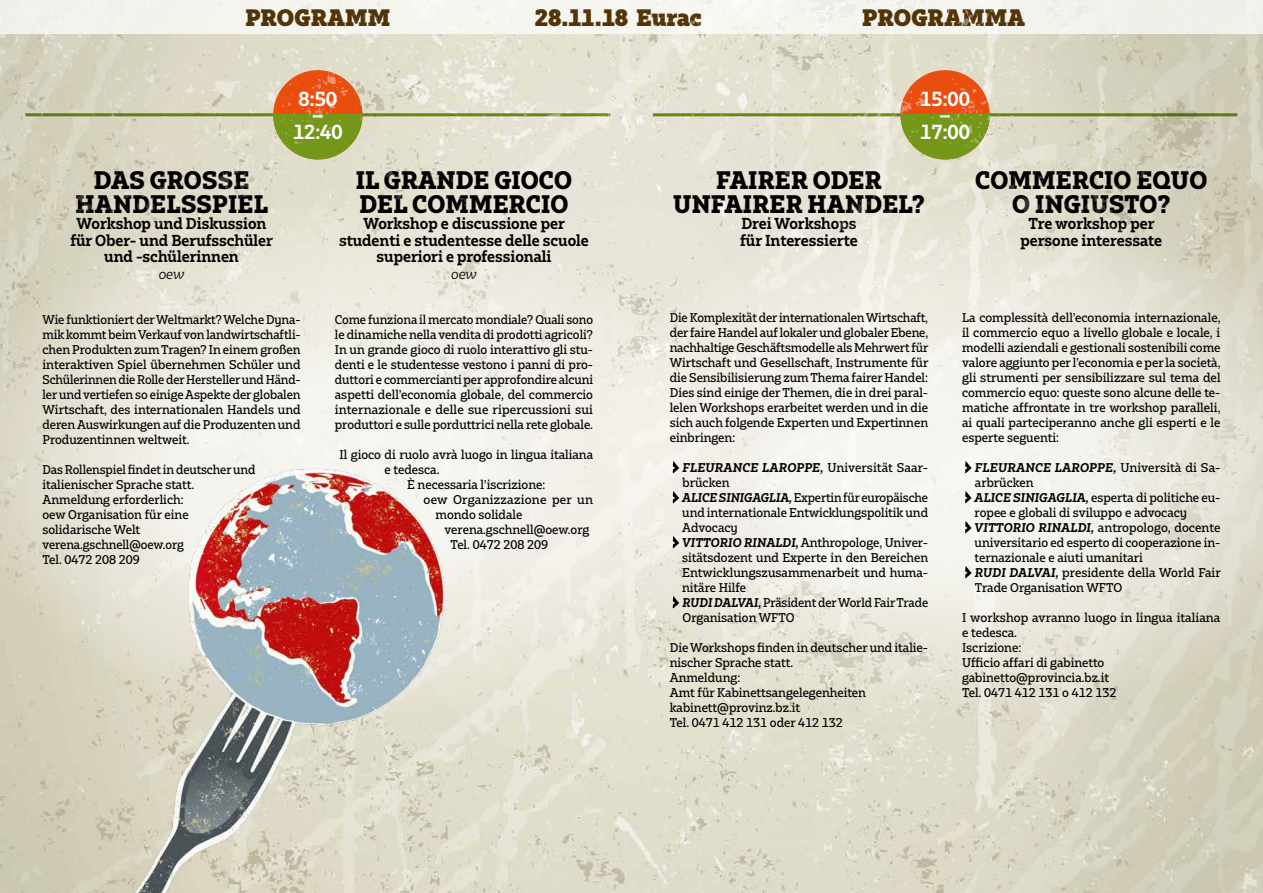
<style>
.page{position:relative;width:1263px;height:893px;background:#fff}
.page>*{position:absolute;margin:0;border:0;box-sizing:border-box;transform-origin:0 0}
.t1{font:800 24px/24px "Bw Glenn Slab";letter-spacing:.01em;color:#000;text-align:center}
.t2{font:900 22.5px "Bw Glenn Slab";letter-spacing:.005em;color:#533408}
.t3{font:700 19.2px/16.6px "Bw Glenn Slab";color:#fff;text-align:center}
.t4{font:700 15px/16.5px "Bw Glenn Slab";color:#000;text-align:center}
.t5{font:italic 13.5px "Bw Glenn Slab";letter-spacing:-.005em;color:#000}
.t6{font:500 12px/15px "Bw Glenn Slab";color:#000}
.t7{font:500 12px/15px "Bw Glenn Slab";color:#000;text-align:justify;scale:.96 1}
.t8{font:500 12px "Bw Glenn Slab";letter-spacing:.02em;color:#000}
.s1{font-weight:700;font-style:italic}
</style>
<div class="page">
<img style="left:0;top:725px;width:1263px;height:168px">
<svg style="left:0;top:324px;width:580px;height:401px;background:#e5e2d4"></svg>
<svg style="left:580px;top:324px;width:683px;height:401px;background:#e7e4d8"></svg>
<div style="left:107px;top:338px;width:425px;height:287px;background:#f3f2ec;border-radius:50%"></div>
<div style="left:738px;top:338px;width:425px;height:287px;background:#f4f3ed;border-radius:50%"></div>
<img style="left:117px;top:428px;width:376px;height:465px">
<svg style="left:673px;top:461px;width:6px;height:12px"></svg>
<svg style="left:673px;top:491px;width:6px;height:12px"></svg>
<svg style="left:673px;top:536px;width:6px;height:12px"></svg>
<svg style="left:673px;top:596px;width:6px;height:12px"></svg>
<svg style="left:965px;top:461px;width:7px;height:12px"></svg>
<svg style="left:965px;top:491px;width:7px;height:12px"></svg>
<svg style="left:965px;top:521px;width:7px;height:12px"></svg>
<svg style="left:965px;top:566px;width:7px;height:12px"></svg>
<img style="left:0;top:0;width:1263px;height:324px">
<h2 class="t2" style="left:245px;top:3px;width:147px">PROGRAMM</h2>
<h2 class="t2" style="left:535px;top:3px;width:169px">28.11.18 Eurac</h2>
<h2 class="t2" style="left:862px;top:3px;width:164px">PROGRAMMA</h2>
<h3 class="t3" style="left:293px;top:90px;width:51px">8:50 –<br>12:40</h3>
<h3 class="t3" style="left:920px;top:90px;width:51px">15:00 –<br>17:00</h3>
<h1 class="t1" style="left:76px;top:167px;width:194px">DAS GROSSE<br>HANDELSSPIEL</h1>
<p class="t4" style="left:70px;top:215px;width:204px">Workshop und Diskussion für Ober- und Berufsschüler und -schülerinnen</p>
<p class="t5" style="left:159px;top:265px;width:27px">oew</p>
<p class="t6" style="left:43px;top:312px;width:260px;text-align:justify">Wie funktioniert der Weltmarkt? Welche Dyna&shy;mik kommt beim Verkauf von landwirtschaftli&shy;chen Produkten zum Tragen? In einem großen interaktiven Spiel übernehmen Schüler und Schülerinnen die Rolle der Hersteller und Händ&shy;ler und vertiefen so einige Aspekte der globalen Wirtschaft, des internationalen Handels und deren Auswirkungen auf die Produzenten und Produzentinnen weltweit.</p>
<p class="t7" style="left:43px;top:462px;width:223px;text-align:left">Das Rollenspiel findet in deutscher und italienischer Sprache statt.<br>Anmeldung erforderlich:<br>oew Organisation für eine solidarische Welt verena.gschnell@oew.org<br>Tel. 0472 208 209</p>
<h1 class="t1" style="left:356px;top:167px;width:218px;text-align:left">IL GRANDE GIOCO<br>DEL COMMERCIO</h1>
<p class="t4" style="left:339px;top:215px;width:251px">Workshop e discussione per studenti e studentesse delle scuole superiori e professionali</p>
<p class="t5" style="left:451px;top:265px;width:27px">oew</p>
<p class="t7" style="left:335px;top:312px;width:271px">Come funziona il mercato mondiale? Quali sono le dinamiche nella vendita di prodotti agricoli?<br>In un grande gioco di ruolo interattivo gli stu&shy;denti e le studentesse vestono i panni di pro&shy;duttori e commercianti per approfondire alcuni aspetti dell’economia globale, del commercio internazionale e delle sue ripercussioni sui produttori e sulle porduttrici nella rete globale.</p>
<p class="t6" style="left:340px;top:447px;width:255px">Il gioco di ruolo avrà luogo in lingua italiana</p>
<p class="t6" style="left:385px;top:462px;width:56px">e tedesca.</p>
<p class="t6" style="left:407px;top:477px;width:140px">È necessaria l’iscrizione:</p>
<p class="t8" style="left:424px;top:491px;width:171px">oew Organizzazione per un</p>
<p class="t6" style="left:436px;top:507px;width:88px">mondo solidale</p>
<p class="t6" style="left:445px;top:522px;width:146px">verena.gschnell@oew.org</p>
<p class="t6" style="left:451px;top:537px;width:99px">Tel. 0472 208 209</p>
<h1 class="t1" style="left:673px;top:167px;width:253px">FAIRER ODER<br>UNFAIRER HANDEL?</h1>
<p class="t4" style="left:740px;top:215px;width:119px;text-align:left">Drei Workshops für Interessierte</p>
<p class="t7" style="left:670px;top:310px;width:271px">Die Komplexität der internationalen Wirtschaft, der faire Handel auf lokaler und globaler Ebene, nachhaltige Geschäftsmodelle als Mehrwert für Wirtschaft und Gesellschaft, Instrumente für die Sensibilisierung zum Thema fairer Handel:<br>Dies sind einige der Themen, die in drei paral&shy;lelen Workshops erarbeitet werden und in die sich auch folgende Experten und Expertinnen einbringen:</p>
<p class="t6" style="left:682px;top:460px;width:247px"><span class="s1">FLEURANCE LAROPPE,</span> Universität Saar&shy;brücken<br><span class="s1">ALICE SINIGAGLIA,</span> Expertin für europäische und internationale Entwicklungspolitik und<br>Advocacy<br><span class="s1">VITTORIO RINALDI,</span> Anthropologe, Univer&shy;sitätsdozent und Experte in den Bereichen<br>Entwicklungszusammenarbeit und huma&shy;nitäre Hilfe<br><span class="s1">RUDI DALVAI,</span> Präsident der World Fair Trade<br>Organisation WFTO</p>
<p class="t6" style="left:670px;top:640px;width:260px">Die Workshops finden in deutscher und italie&shy;nischer Sprache statt.<br>Anmeldung:<br>Amt für Kabinettsangelegenheiten kabinett@provinz.bz.it<br>Tel. 0471 412 131 oder 412 132</p>
<h1 class="t1" style="left:975px;top:167px;width:233px">COMMERCIO EQUO<br>O INGIUSTO?</h1>
<p class="t4" style="left:1020px;top:215px;width:143px">Tre workshop per persone interessate</p>
<p class="t6" style="left:962px;top:310px;width:260px;text-align:justify">La complessità dell’economia internazionale, il commercio equo a livello globale e locale, i modelli aziendali e gestionali sostenibili come valore aggiunto per l’economia e per la società, gli strumenti per sensibilizzare sul tema del commercio equo: queste sono alcune delle te&shy;matiche affrontate in tre workshop paralleli, ai quali parteciperanno anche gli esperti e le esperte seguenti:</p>
<p class="t6" style="left:974px;top:460px;width:248px"><span class="s1">FLEURANCE LAROPPE,</span> Università di Sa&shy;arbrücken<br><span class="s1">ALICE SINIGAGLIA,</span> esperta di politiche eu&shy;ropee e globali di sviluppo e advocacy <span class="s1">VITTORIO RINALDI,</span> antropologo, docente universitario ed esperto di cooperazione in&shy;ternazionale e aiuti umanitari<br><span class="s1">RUDI DALVAI,</span> presidente della World Fair Trade Organisation WFTO</p>
<p class="t6" style="left:962px;top:610px;width:260px">I workshop avranno luogo in lingua italiana e tedesca.<br>Iscrizione:<br>Ufficio affari di gabinetto gabinetto@provincia.bz.it<br>Tel. 0471 412 131 o 412 132</p>
</div>
